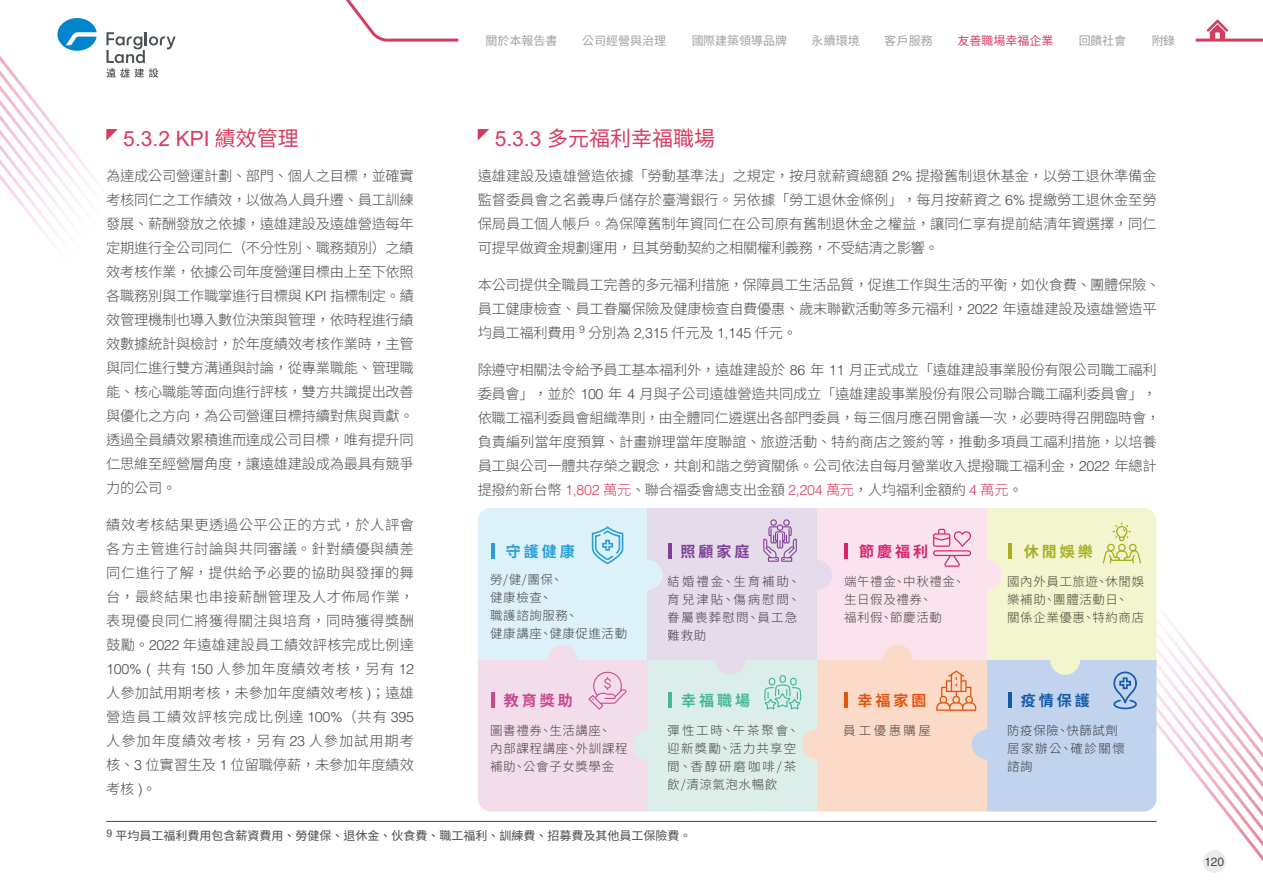
<style>
.page{position:relative;width:1263px;height:893px;background:#fff}
.page>*{position:absolute;margin:0;border:0;box-sizing:border-box;transform-origin:0 0}
.t1{font:21px "Noto Sans CJ Ktc";color:#d73c60}
.t2{font:21px "Arial";color:#d73c60}
.t3{font:700 15px "Noto Sans CJ Ktc";color:#299ed8}
.t4{font:700 15px "Noto Sans CJ Ktc";color:#ca488d}
.t5{font:700 15px "Noto Sans CJ Ktc";color:#48b894}
.t6{font:700 15px "Noto Sans CJ Ktc";color:#e1550f}
.t7{font:700 15px "Noto Sans CJ Ktc";color:#1659a9}
.t8{font:700 15px "Noto Sans CJ Ktc";color:#7e4195}
.t9{font:700 15px "Noto Sans CJ Ktc";color:#d8236d}
.t10{font:700 15px "Noto Sans CJ Ktc";color:#a8af21}
.t11{font:300 14.25px/24px "Noto Sans CJ Ktc";letter-spacing:-.02em;color:#4c4948;text-align:justify}
.t12{font:300 12.45px/18px "Noto Sans CJ Ktc";letter-spacing:.05em;color:#4c4948}
.t13{font:300 12.45px/18px "Noto Sans CJ Ktc";letter-spacing:.09em;color:#4c4948}
.t14{font:300 12.45px/18px "Noto Sans CJ Ktc";letter-spacing:.155em;color:#4c4948}
.t15{font:12px "Noto Sans CJ Ktc";color:#4c4948}
.t16{font:12px "Noto Sans CJ Ktc";color:#9fa0a0}
.t17{font:12px "Noto Sans CJ Ktc";color:#d73c60}
.t18{font:12px "Helvetica LT Std";color:#4c4948}
.s1{font-family:"Noto Sans CJ Ktc"}
.s2{font-family:"Helvetica LT Std"}
.s3{font-family:"Arial"}
.s4{font-family:"Helvetica LT Std";color:#d73c60}
.s5{color:#d73c60}
</style>
<div class="page">
<svg style="left:1110px;top:546px;width:153px;height:315px"></svg>
<svg style="left:478px;top:129px;width:11px;height:12px"></svg>
<hr style="left:106px;top:821px;width:1051px;height:1px;background:#4c4948">
<div style="left:478px;top:508px;width:169px;height:152px;background:#ddf1f9"></div>
<div style="left:647px;top:508px;width:170px;height:152px;background:#e6dbeb"></div>
<div style="left:817px;top:508px;width:170px;height:152px;background:#fbe3ee"></div>
<div style="left:987px;top:508px;width:169px;height:152px;background:#f2f5cd"></div>
<div style="left:987px;top:660px;width:169px;height:151px;background:#c2d4ed"></div>
<div style="left:817px;top:660px;width:170px;height:151px;background:#fbdac7"></div>
<div style="left:647px;top:660px;width:170px;height:151px;background:#dceee9"></div>
<div style="left:478px;top:660px;width:169px;height:151px;background:#f3ddeb"></div>
<div style="left:632px;top:560px;width:30px;height:30px;background:#ddf1f9;border-radius:50%"></div>
<div style="left:632px;top:729px;width:30px;height:30px;background:#dceee9;border-radius:50%"></div>
<div style="left:802px;top:560px;width:30px;height:30px;background:#e6dbeb;border-radius:50%"></div>
<div style="left:802px;top:729px;width:30px;height:30px;background:#fbdac7;border-radius:50%"></div>
<div style="left:972px;top:560px;width:30px;height:30px;background:#fbe3ee;border-radius:50%"></div>
<div style="left:972px;top:729px;width:30px;height:30px;background:#c2d4ed;border-radius:50%"></div>
<div style="left:548px;top:645px;width:30px;height:30px;background:#f3ddeb;border-radius:50%"></div>
<div style="left:715px;top:645px;width:30px;height:30px;background:#e6dbeb;border-radius:50%"></div>
<div style="left:883px;top:645px;width:30px;height:30px;background:#fbdac7;border-radius:50%"></div>
<div style="left:1050px;top:645px;width:30px;height:30px;background:#f2f5cd;border-radius:50%"></div>
<hr style="left:491px;top:543px;width:3px;height:16px;background:#299ed8">
<hr style="left:491px;top:692px;width:3px;height:15px;background:#ca488d">
<hr style="left:668px;top:692px;width:4px;height:15px;background:#48b894">
<hr style="left:844px;top:692px;width:4px;height:15px;background:#e1550f">
<hr style="left:1008px;top:692px;width:3px;height:15px;background:#1659a9">
<hr style="left:668px;top:543px;width:4px;height:16px;background:#7e4195">
<hr style="left:844px;top:543px;width:4px;height:16px;background:#d8236d">
<hr style="left:1008px;top:543px;width:3px;height:16px;background:#a8af21">
<svg style="left:591px;top:526px;width:33px;height:39px"></svg>
<svg style="left:1113px;top:671px;width:24px;height:39px"></svg>
<div style="left:779px;top:675px;width:7px;height:8px;border:1px solid #48b894;border-radius:3px"></div>
<div style="left:790px;top:678px;width:7px;height:7px;border:1px solid #48b894;border-radius:3px"></div>
<div style="left:769px;top:678px;width:6px;height:7px;border:1px solid #48b894;border-radius:3px"></div>
<svg style="left:764px;top:684px;width:38px;height:26px"></svg>
<svg style="left:588px;top:671px;width:39px;height:39px"></svg>
<svg style="left:763px;top:519px;width:34px;height:43px"></svg>
<svg style="left:1102px;top:522px;width:39px;height:42px"></svg>
<svg style="left:933px;top:529px;width:38px;height:38px"></svg>
<svg style="left:936px;top:671px;width:40px;height:40px"></svg>
<hr style="left:1196px;top:39px;width:67px;height:3px;background:#d73c60">
<svg style="left:346px;top:0;width:113px;height:42px"></svg>
<svg style="left:0;top:18px;width:176px;height:224px"></svg>
<svg style="left:1207px;top:20px;width:21px;height:19px"></svg>
<div style="left:1203px;top:850px;width:23px;height:23px;background:#edeceb;border-radius:50%"></div>
<p class="t16" style="left:485px;top:33px;width:73px">關於本報告書</p>
<p class="t16" style="left:582px;top:33px;width:85px">公司經營與治理</p>
<p class="t16" style="left:691px;top:33px;width:97px">國際建築領導品牌</p>
<p class="t16" style="left:812px;top:33px;width:49px">永續環境</p>
<p class="t16" style="left:885px;top:33px;width:49px">客戶服務</p>
<p class="t17" style="left:957px;top:33px;width:97px">友善職場幸福企業</p>
<p class="t16" style="left:1078px;top:33px;width:49px">回饋社會</p>
<p class="t16" style="left:1151px;top:33px;width:25px">附錄</p>
<h1 class="t2" style="left:123px;top:124px;width:177px">5.3.2 KPI <span class="s1">績效管理</span></h1>
<p class="t11" style="left:106px;top:164px;width:309px">為達成公司營運計劃、部門、個人之目標，並確實考核同仁之工作績效，以做為人員升遷、員工訓練發展、薪酬發放之依據，遠雄建設及遠雄營造每年定期進行全公司同仁（不分性別、職務類別）之績效考核作業，依據公司年度營運目標由上至下依照各職務別與工作職掌進行目標與 <span class="s2">KPI</span> 指標制定。績效管理機制也導入數位決策與管理，依時程進行績效數據統計與檢討，於年度績效考核作業時，主管與同仁進行雙方溝通與討論，從專業職能、管理職能、核心職能等面向進行評核，雙方共識提出改善與優化之方向，為公司營運目標持續對焦與貢獻。透過全員績效累積進而達成公司目標，唯有提升同仁思維至經營層角度，讓遠雄建設成為最具有競爭力的公司。</p>
<p class="t11" style="left:106px;top:513px;width:309px">績效考核結果更透過公平公正的方式，於人評會各方主管進行討論與共同審議。針對績優與績差同仁進行了解，提供給予必要的協助與發揮的舞台，最終結果也串接薪酬管理及人才佈局作業，表現優良同仁將獲得關注與培育，同時獲得獎酬鼓勵。<span class="s2">2022</span> 年遠雄建設員工績效評核完成比例達<span class="s2">100% (</span> 共有 <span class="s2">150</span> 人參加年度績效考核，另有 <span class="s2">12</span>人參加試用期考核，未參加年度績效考核 <span class="s2">)</span>；遠雄營造員工績效評核完成比例達 <span class="s2">100%</span>（共有 <span class="s2">395</span>人參加年度績效考核，另有 <span class="s2">23</span> 人參加試用期考核、<span class="s2">3</span> 位實習生及 <span class="s2">1</span> 位留職停薪，未參加年度績效考核 <span class="s2">)</span>。</p>
<h1 class="t1" style="left:495px;top:127px;width:222px"><span class="s3">5.3.3</span> 多元福利幸福職場</h1>
<p class="t11" style="left:478px;top:164px;width:680px">遠雄建設及遠雄營造依據「勞動基準法」之規定，按月就薪資總額 <span class="s2">2%</span> 提撥舊制退休基金，以勞工退休準備金監督委員會之名義專戶儲存於臺灣銀行。另依據「勞工退休金條例」，每月按薪資之 <span class="s2">6%</span> 提繳勞工退休金至勞保局員工個人帳戶。為保障舊制年資同仁在公司原有舊制退休金之權益，讓同仁享有提前結清年資選擇，同仁可提早做資金規劃運用，且其勞動契約之相關權利義務，不受結清之影響。</p>
<p class="t11" style="left:478px;top:273px;width:684px;text-align:left">本公司提供全職員工完善的多元福利措施，保障員工生活品質，促進工作與生活的平衡，如伙食費、團體保險、員工健康檢查、員工眷屬保險及健康檢查自費優惠、歲末聯歡活動等多元福利，<span class="s2">2022</span> 年遠雄建設及遠雄營造平均員工福利費用 <sup>9</sup> 分別為 <span class="s2">2,315</span> 仟元及 <span class="s2">1,145</span> 仟元。</p>
<p class="t11" style="left:478px;top:358px;width:684px;text-align:left">除遵守相關法令給予員工基本福利外，遠雄建設於 <span class="s2">86</span> 年 <span class="s2">11</span> 月正式成立「遠雄建設事業股份有限公司職工福利委員會」，並於 <span class="s2">100</span> 年 <span class="s2">4</span> 月與子公司遠雄營造共同成立「遠雄建設事業股份有限公司聯合職工福利委員會」，依職工福利委員會組織準則，由全體同仁遴選出各部門委員，每三個月應召開會議一次，必要時得召開臨時會，負責編列當年度預算、計畫辦理當年度聯誼、旅遊活動、特約商店之簽約等，推動多項員工福利措施，以培養員工與公司一體共存榮之觀念，共創和諧之勞資關係。公司依法自每月營業收入提撥職工福利金，<span class="s2">2022</span> 年總計提撥約新台幣 <span class="s4">1,802</span> <span class="s5">萬元</span>、聯合福委會總支出金額 <span class="s4">2,204</span> <span class="s5">萬元</span>，人均福利金額約 <span class="s4">4</span> <span class="s5">萬元</span>。</p>
<p class="t3" style="left:506px;top:543px;width:70px">守護健康</p>
<p class="t8" style="left:681px;top:543px;width:70px">照顧家庭</p>
<p class="t9" style="left:859px;top:543px;width:70px">節慶福利</p>
<p class="t10" style="left:1024px;top:543px;width:70px">休閒娛樂</p>
<p class="t12" style="left:490px;top:571px;width:138px">勞/健/團保、<br>健康檢查、<br>職護諮詢服務、<br>健康講座、健康促進活動</p>
<p class="t14" style="left:668px;top:573px;width:134px">結婚禮金、生育補助、育兒津貼、傷病慰問、眷屬喪葬慰問、員工急難救助</p>
<p class="t12" style="left:844px;top:573px;width:122px">端午禮金、中秋禮金、生日假及禮券、<br>福利假、節慶活動</p>
<p class="t12" style="left:1007px;top:573px;width:138px">國內外員工旅遊、休閒娛樂補助、團體活動日、<br>關係企業優惠、特約商店</p>
<p class="t4" style="left:504px;top:692px;width:70px">教育獎助</p>
<p class="t5" style="left:681px;top:692px;width:70px">幸福職場</p>
<p class="t6" style="left:857px;top:692px;width:70px">幸福家園</p>
<p class="t7" style="left:1021px;top:692px;width:70px">疫情保護</p>
<p class="t12" style="left:490px;top:721px;width:139px">圖書禮券、生活講座、<br>內部課程講座、外訓課程補助、公會子女獎學金</p>
<p class="t13" style="left:668px;top:721px;width:133px">彈性工時、午茶聚會、迎新獎勵、活力共享空間、香醇研磨咖啡/茶飲/清涼氣泡水暢飲</p>
<p class="t12" style="left:844px;top:721px;width:89px">員工優惠購屋</p>
<p class="t12" style="left:1007px;top:721px;width:119px">防疫保險、快篩試劑居家辦公、確診關懷諮詢</p>
<p class="t15" style="left:107px;top:829px;width:586px"><sup>9</sup> 平均員工福利費用包含薪資費用、勞健保、退休金、伙食費、職工福利、訓練費、招募費及其他員工保險費。</p>
<p class="t18" style="left:1204px;top:855px;width:21px">120</p>
</div>
